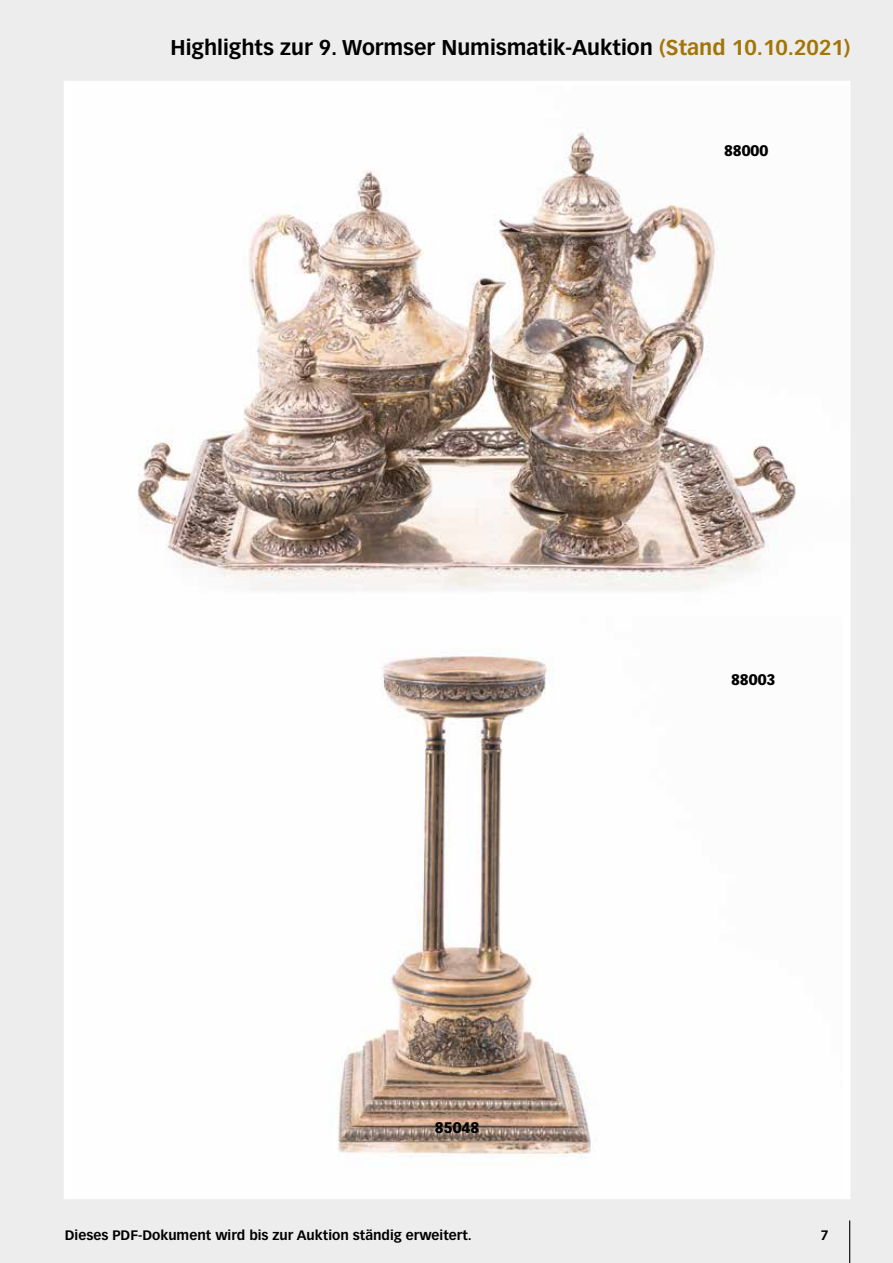
<style>
.page{position:relative;width:893px;height:1263px;background:#ededed}
.page>*{position:absolute;margin:0;border:0;box-sizing:border-box;transform-origin:0 0}
.t1{font:700 21px "Vectora LT Std";color:#000}
.t2{font:900 15px "Vectora LT Std";color:#000}
.t3{font:700 13.5px "Vectora LT Std";color:#000}
.s1{color:#a37508}
</style>
<div class="page">
<hr style="left:849px;top:1220px;width:1px;height:43px;background:#000">
<div style="left:64px;top:81px;width:786px;height:1118px;border:8px solid #fff"></div>
<img style="left:72px;top:86px;width:776px;height:530px">
<img style="left:72px;top:616px;width:771px;height:578px">
<p class="t1" style="left:171px;top:35px;width:681px">Highlights zur 9. Wormser Numismatik-Auktion <span class="s1">(Stand 10.10.2021)</span></p>
<p class="t2" style="left:724px;top:141px;width:46px">88000</p>
<p class="t2" style="left:435px;top:1118px;width:46px">85048</p>
<p class="t3" style="left:65px;top:1227px;width:408px">Dieses PDF-Dokument wird bis zur Auktion ständig erweitert.</p>
<p class="t2" style="left:731px;top:671px;width:46px">88003</p>
<p class="t3" style="left:821px;top:1227px;width:9px">7</p>
</div>
